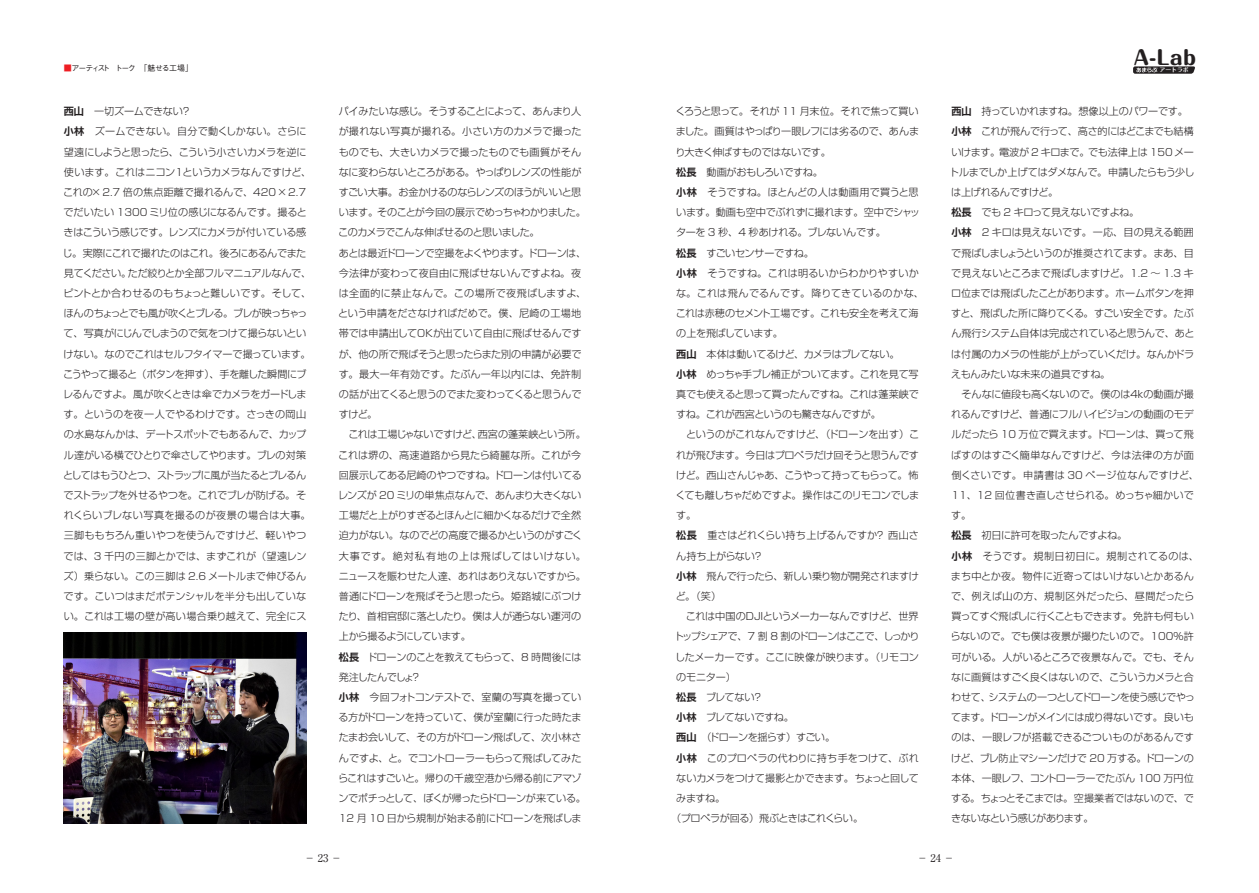
<style>
.page{position:relative;width:1259px;height:893px;background:#fff}
.page>*{position:absolute;margin:0;border:0;box-sizing:border-box;transform-origin:0 0}
.t1{font:800 19.5px "Maru Fo Pro";color:#231f20}
.t2{font:10.65px "Ryumin Pro";color:#231f20}
.本文基本{font:300 10.05px/20.2px "Shin Go Pro";letter-spacing:-.02em;color:#231f20}
.本文基本-2{font:300 10.05px/20.2px "Shin Go Pro";letter-spacing:-.04em;color:#231f20}
.本文基本-3{font:300 10.05px "Shin Go Pro";letter-spacing:-.055em;color:#231f20}
.本文基本-4{font:300 10.05px "Shin Go Pro";letter-spacing:-.045em;color:#231f20}
.本文基本-5{font:300 10.05px "Shin Go Pro";letter-spacing:-.06em;color:#231f20}
.t3{font:500 7.95px "Gothic BBB Pro";letter-spacing:-.14em;color:#231f20}
.t4{font:700 5.85px "Maru Fo Pro";color:#fff}
.s1{color:#ee1d23}
.s2{font-family:"Shin Go Pro De";font-weight:700}
</style>
<div class="page">
<svg style="left:1133px;top:66px;width:62px;height:8px"></svg>
<img style="left:64px;top:632px;width:242px;height:192px">
<p class="t3" style="left:64px;top:62px;width:131px"><span class="s1">■</span>アーティスト　トーク　「魅せる工場」</p>
<p class="本文基本" style="left:64px;top:100px;width:129px"><span class="s2">西山</span> 一切ズームできない？</p>
<p class="本文基本" style="left:63px;top:120px;width:250px"><span class="s2">小林</span> ズームできない。自分で動くしかない。さらに望遠にしようと思ったら、こういう小さいカメラを逆に使います。これはニコン１というカメラなんですけど、これの×2.7 倍の焦点距離で撮れるんで、420×2.7でだいたい 1300 ミリ位の感じになるんです。撮るときはこういう感じです。レンズにカメラが付いている感じ。実際にこれで撮れたのはこれ。後ろにあるんでまた見てください。ただ絞りとか全部フルマニュアルなんで、ピントとか合わせるのもちょっと難しいです。そして、ほんのちょっとでも風が吹くとブレる。ブレが映っちゃって、写真がにじんでしまうので気をつけて撮らないといけない。なのでこれはセルフタイマーで撮っています。こうやって撮ると（ボタンを押す）、手を離した瞬間にブレるんですよ。風が吹くときは傘でカメラをガードします。というのを夜一人でやるわけです。さっきの岡山の水島なんかは、デートスポットでもあるんで、カップル達がいる横でひとりで傘さしてやります。ブレの対策としてはもうひとつ、ストラップに風が当たるとブレるんでストラップを外せるやつを。これでブレが防げる。それくらいブレない写真を撮るのが夜景の場合は大事。三脚ももちろん重いやつを使うんですけど、軽いやつでは、3 千円の三脚とかでは、まずこれが（望遠レンズ）乗らない。この三脚は 2.6 メートルまで伸びるんです。こいつはまだポテンシャルを半分も出していない。これは工場の壁が高い場合乗り越えて、完全にス</p>
<p class="本文基本" style="left:338px;top:100px;width:249px">パイみたいな感じ。そうすることによって、あんまり人が撮れない写真が撮れる。小さい方のカメラで撮ったものでも、大きいカメラで撮ったものでも画質がそんなに変わらないところがある。やっぱりレンズの性能がすごい大事。お金かけるのならレンズのほうがいいと思います。そのことが今回の展示でめっちゃわかりました。このカメラでこんな伸ばせるのと思いました。</p>
<p class="本文基本" style="left:338px;top:241px;width:250px">あとは最近ドローンで空撮をよくやります。ドローンは、今法律が変わって夜自由に飛ばせないんですよね。夜は全面的に禁止なんで。この場所で夜飛ばしますよ、という申請をださなければだめで。僕、尼崎の工場地帯では申請出してＯＫが出ていて自由に飛ばせるんですが、他の所で飛ばそうと思ったらまた別の申請が必要です。最大一年有効です。たぶん一年以内には、免許制の話が出てくると思うのでまた変わってくると思うんですけど。</p>
<p class="本文基本" style="left:338px;top:423px;width:249px">　これは工場じゃないですけど、西宮の蓬莱峡という所。これは堺の、高速道路から見たら綺麗な所。これが今回展示してある尼崎のやつですね。ドローンは付いてるレンズが 20 ミリの単焦点なんで、あんまり大きくない工場だと上がりすぎるとほんとに細かくなるだけで全然迫力がない。なのでどの高度で撮るかというのがすごく大事です。絶対私有地の上は飛ばしてはいけない。ニュースを賑わせた人達、あれはありえないですから。普通にドローンを飛ばそうと思ったら。姫路城にぶつけたり、首相官邸に落としたり。僕は人が通らない運河の上から撮るようにしています。</p>
<p class="本文基本-2" style="left:339px;top:645px;width:244px"><span class="s2">松長</span> ドローンのことを教えてもらって、8 時間後には発注したんでしょ？</p>
<p class="本文基本" style="left:338px;top:686px;width:249px"><span class="s2">小林</span> 今回フォトコンテストで、室蘭の写真を撮っている方がドローンを持っていて、僕が室蘭に行った時たまたまお会いして、その方がドローン飛ばして、次小林さんですよ、と。でコントローラーもらって飛ばしてみたらこれはすごいと。帰りの千歳空港から帰る前にアマゾンでポチっとして、ぼくが帰ったらドローンが来ている。<br>12 月 10 日から規制が始まる前にドローンを飛ばしま</p>
<p class="本文基本" style="left:675px;top:100px;width:245px;text-align:justify">くろうと思って。それが 11 月末位。それで焦って買いました。画質はやっぱり一眼レフには劣るので、あんまり大きく伸ばすものではないです。</p>
<p class="本文基本" style="left:676px;top:161px;width:148px"><span class="s2">松長</span> 動画がおもしろいですね。</p>
<p class="本文基本" style="left:676px;top:181px;width:245px;text-align:justify"><span class="s2">小林</span> そうですね。ほとんどの人は動画用で買うと思います。動画も空中でぶれずに撮れます。空中でシャッターを 3 秒、4 秒あけれる。ブレないんです。</p>
<p class="本文基本-2" style="left:676px;top:241px;width:139px"><span class="s2">松長</span> すごいセンサーですね。</p>
<p class="本文基本" style="left:675px;top:262px;width:249px"><span class="s2">小林</span> そうですね。これは明るいからわかりやすいかな。これは飛んでるんです。降りてきているのかな、これは赤穂のセメント工場です。これも安全を考えて海の上を飛ばしています。</p>
<p class="本文基本-3" style="left:676px;top:345px;width:225px"><span class="s2">西山</span> 本体は動いてるけど、カメラはブレてない。</p>
<p class="本文基本" style="left:676px;top:363px;width:244px;text-align:justify"><span class="s2">小林</span> めっちゃ手ブレ補正がついてます。これを見て写真でも使えると思って買ったんですね。これは蓬莱峡ですね。これが西宮というのも驚きなんですが。</p>
<p class="本文基本" style="left:675px;top:423px;width:245px;text-align:justify">　というのがこれなんですけど、（ドローンを出す）これが飛びます。今日はプロペラだけ回そうと思うんですけど。西山さんじゃあ、こうやって持ってもらって。怖くても離しちゃだめですよ。操作はこのリモコンでします。</p>
<p class="本文基本" style="left:676px;top:524px;width:244px"><span class="s2">松長</span> 重さはどれくらい持ち上げるんですか？ 西山さん持ち上がらない？</p>
<p class="本文基本-2" style="left:675px;top:565px;width:245px"><span class="s2">小林</span> 飛んで行ったら、新しい乗り物が開発されますけど。（笑）</p>
<p class="本文基本" style="left:674px;top:605px;width:247px;text-align:justify">　これは中国のＤＪＩというメーカーなんですけど、世界トップシェアで、7 割 8 割のドローンはここで、しっかりしたメーカーです。ここに映像が映ります。（リモコンのモニター）</p>
<p class="本文基本" style="left:676px;top:686px;width:88px"><span class="s2">松長</span> ブレてない？</p>
<p class="本文基本" style="left:676px;top:706px;width:119px"><span class="s2">小林</span> ブレてないですね。</p>
<p class="本文基本-5" style="left:676px;top:729px;width:160px"><span class="s2">西山</span>（ドローンを揺らす）すごい。</p>
<p class="本文基本" style="left:676px;top:746px;width:244px;text-align:justify"><span class="s2">小林</span> このプロペラの代わりに持ち手をつけて、ぶれないカメラをつけて撮影とかできます。ちょっと回してみますね。</p>
<p class="本文基本-4" style="left:671px;top:810px;width:193px">（プロペラが回る）飛ぶときはこれくらい。</p>
<h1 class="t1" style="left:1134px;top:42px;width:64px">A-Lab</h1>
<p class="t4" style="left:1159px;top:65px;width:31px">アートラボ</p>
<p class="本文基本" style="left:951px;top:100px;width:238px"><span class="s2">西山</span> 持っていかれますね。想像以上のパワーです。</p>
<p class="本文基本" style="left:949px;top:120px;width:247px;text-align:justify"><span class="s2">小林</span> これが飛んで行って、高さ的にはどこまでも結構いけます。電波が 2 キロまで。でも法律上は 150 メートルまでしか上げてはダメなんで。申請したらもう少しは上げれるんですけど。</p>
<p class="本文基本" style="left:951px;top:201px;width:189px"><span class="s2">松長</span> でも 2 キロって見えないですよね。</p>
<p class="本文基本" style="left:951px;top:221px;width:245px;text-align:justify"><span class="s2">小林</span> 2 キロは見えないです。一応、目の見える範囲で飛ばしましょうというのが推奨されてます。まあ、目で見えないところまで飛ばしますけど。1.2 ～ 1.3 キロ位までは飛ばしたことがあります。ホームボタンを押すと、飛ばした所に降りてくる。すごい安全です。たぶん飛行システム自体は完成されていると思うんで、あとは付属のカメラの性能が上がっていくだけ。なんかドラえもんみたいな未来の道具ですね。</p>
<p class="本文基本" style="left:951px;top:383px;width:249px">　そんなに値段も高くないので。僕のは４ｋの動画が撮れるんですけど、普通にフルハイビジョンの動画のモデルだったら 10 万位で買えます。ドローンは、買って飛ばすのはすごく簡単なんですけど、今は法律の方が面倒くさいです。申請書は 30 ページ位なんですけど、<br>11、12 回位書き直しさせられる。めっちゃ細かいです。</p>
<p class="本文基本" style="left:951px;top:524px;width:177px"><span class="s2">松長</span> 初日に許可を取ったんですよね。</p>
<p class="本文基本" style="left:950px;top:544px;width:250px"><span class="s2">小林</span> そうです。規制日初日に。規制されてるのは、まち中とか夜。物件に近寄ってはいけないとかあるんで、例えば山の方、規制区外だったら、昼間だったら買ってすぐ飛ばしに行くこともできます。免許も何もいらないので。でも僕は夜景が撮りたいので。100％許可がいる。人がいるところで夜景なんで。でも、そんなに画質はすごく良くはないので、こういうカメラと合わせて、システムの一つとしてドローンを使う感じでやってます。ドローンがメインには成り得ないです。良いものは、一眼レフが搭載できるごついものがあるんですけど、ブレ防止マシーンだけで 20 万する。ドローンの本体、一眼レフ、コントローラーでたぶん 100 万円位する。ちょっとそこまでは。空撮業者ではないので、できないなという感じがあります。</p>
<p class="t2" style="left:305px;top:850px;width:39px">－23－</p>
<p class="t2" style="left:917px;top:850px;width:39px">－24－</p>
</div>
